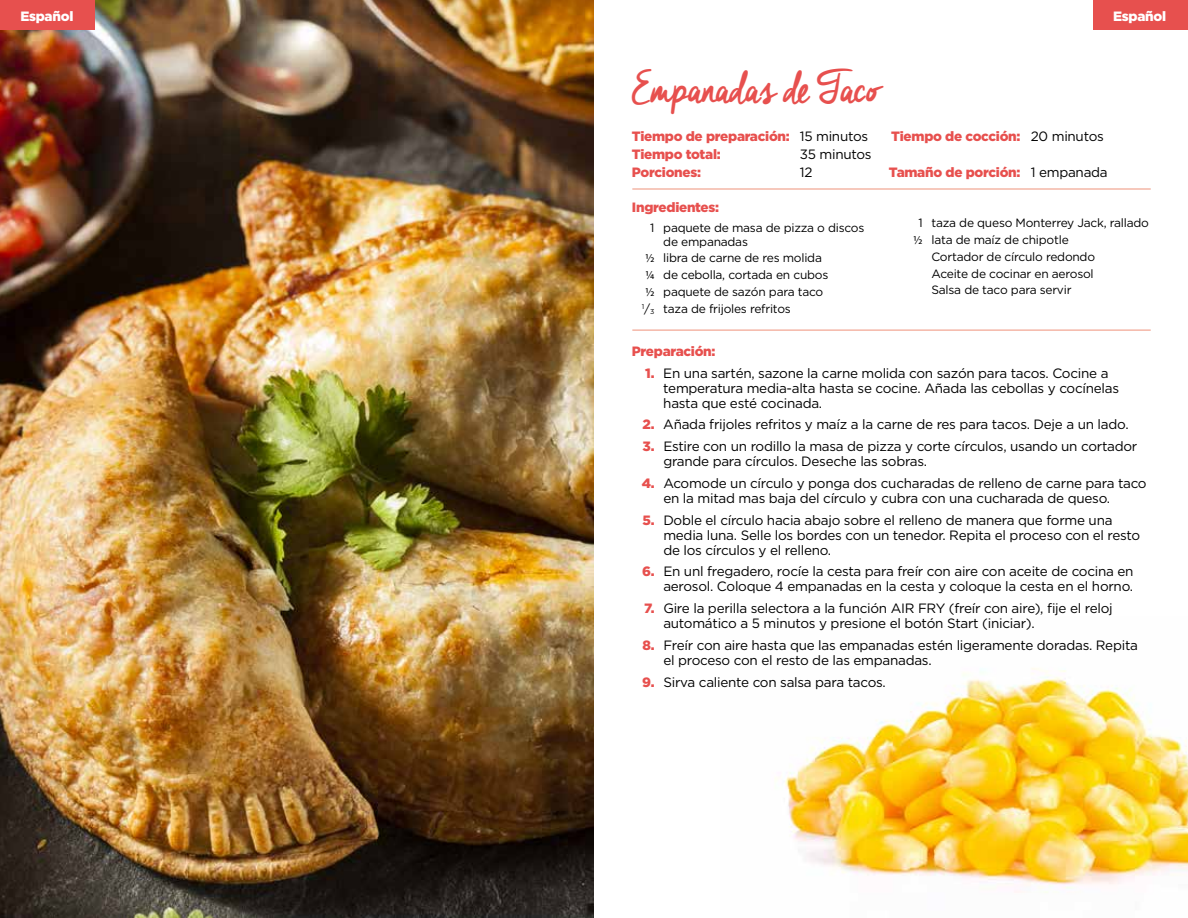
<style>
.page{position:relative;width:1188px;height:918px;background:#fff}
.page>*{position:absolute;margin:0;border:0;box-sizing:border-box;transform-origin:0 0}
.t1{font:45px "Cheddar Jack";letter-spacing:-.045em;color:#e7504e}
.t2{font:13.5px/15px "Gotham";letter-spacing:-.02em;color:#000}
.t3{font:900 13.5px "Gotham";letter-spacing:-.02em;color:#e7504e}
.t4{font:900 13.5px "Gotham";letter-spacing:-.02em;color:#fff}
.t5{font:12px/16.8px "Gotham";letter-spacing:-.02em;color:#000}
.s1{font-weight:400;color:#000}
.s2{font-family:"Myriad Pro"}
.s3{font-weight:900;color:#e7504e}
</style>
<div class="page">
<img style="left:0;top:0;width:594px;height:918px">
<img style="left:775px;top:668px;width:413px;height:225px">
<hr style="left:632px;top:188px;width:519px;height:2px;background:#f4b6a7">
<hr style="left:632px;top:329px;width:519px;height:2px;background:#f4b6a7">
<div style="left:0;top:0;width:94px;height:29px;background:#e7504e"></div>
<div style="left:1093px;top:0;width:95px;height:29px;background:#e7504e"></div>
<p class="t4" style="left:20px;top:8px;width:55px">Español</p>
<p class="t4" style="left:1113px;top:8px;width:55px">Español</p>
<h1 class="t1" style="left:632px;top:65px;width:251px">Empanadas de Taco</h1>
<p class="t3" style="left:632px;top:128px;width:238px">Tiempo de preparación: <span class="s1">15 minutos</span></p>
<p class="t3" style="left:891px;top:128px;width:214px">Tiempo de cocción: <span class="s1">20 minutos</span></p>
<p class="t3" style="left:632px;top:146px;width:90px">Tiempo total:</p>
<p class="t2" style="left:800px;top:146px;width:73px">35 minutos</p>
<p class="t3" style="left:632px;top:164px;width:71px">Porciones:</p>
<p class="t2" style="left:800px;top:164px;width:14px">12</p>
<p class="t3" style="left:889px;top:164px;width:220px">Tamaño de porción: <span class="s1">1 empanada</span></p>
<p class="t3" style="left:632px;top:199px;width:89px">Ingredientes:</p>
<p class="t5" style="left:663px;top:221px;width:203px;line-height:13.5px;text-indent:-13px">1 paquete de masa de pizza o discos de empanadas</p>
<p class="t5" style="left:642px;top:250px;width:188px"><span class="s2">½</span> libra de carne de res molida <span class="s2">¼</span> de cebolla, cortada en cubos <span class="s2">½</span> paquete de sazón para taco<br><sup>1</sup>/<sub>3</sub> taza de frijoles refritos</p>
<p class="t5" style="left:918px;top:215px;width:232px">1 taza de queso Monterrey Jack, rallado</p>
<p class="t5" style="left:914px;top:231px;width:157px"><span class="s2">½</span> lata de maíz de chipotle</p>
<p class="t5" style="left:932px;top:248px;width:165px">Cortador de círculo redondo</p>
<p class="t5" style="left:932px;top:265px;width:164px">Aceite de cocinar en aerosol</p>
<p class="t5" style="left:932px;top:281px;width:142px">Salsa de taco para servir</p>
<p class="t3" style="left:632px;top:343px;width:85px">Preparación:</p>
<p class="t2" style="left:663px;top:365px;width:457px;text-indent:-18px"><span class="s3">1.</span> En una sartén, sazone la carne molida con sazón para tacos. Cocine a temperatura media-alta hasta se cocine. Añada las cebollas y cocínelas hasta que esté cocinada.</p>
<p class="t2" style="left:643px;top:417px;width:488px"><span class="s3">2.</span> Añada frijoles refritos y maíz a la carne de res para tacos. Deje a un lado.</p>
<p class="t2" style="left:663px;top:439px;width:476px;text-indent:-21px"><span class="s3">3.</span> Estire con un rodillo la masa de pizza y corte círculos, usando un cortador grande para círculos. Deseche las sobras.</p>
<p class="t2" style="left:663px;top:475px;width:485px;text-indent:-22px"><span class="s3">4.</span> Acomode un círculo y ponga dos cucharadas de relleno de carne para taco en la mitad mas baja del círculo y cubra con una cucharada de queso.</p>
<p class="t2" style="left:663px;top:512px;width:478px;text-indent:-21px"><span class="s3">5.</span> Doble el círculo hacia abajo sobre el relleno de manera que forme una media luna. Selle los bordes con un tenedor. Repita el proceso con el resto de los círculos y el relleno.</p>
<p class="t2" style="left:642px;top:564px;width:493px;text-align:right"><span class="s3">6.</span> En unl fregadero, rocíe la cesta para freír con aire con aceite de cocina en aerosol. Coloque 4 empanadas en la cesta y coloque la cesta en el horno.</p>
<p class="t2" style="left:663px;top:601px;width:451px;text-indent:-19px"><span class="s3">7.</span> Gire la perilla selectora a la función AIR FRY (freír con aire), fije el reloj automático a 5 minutos y presione el botón Start (iniciar).</p>
<p class="t2" style="left:663px;top:637px;width:476px;text-indent:-21px"><span class="s3">8.</span> Freír con aire hasta que las empanadas estén ligeramente doradas. Repita el proceso con el resto de las empanadas.</p>
<p class="t2" style="left:642px;top:674px;width:245px"><span class="s3">9.</span> Sirva caliente con salsa para tacos.</p>
</div>
